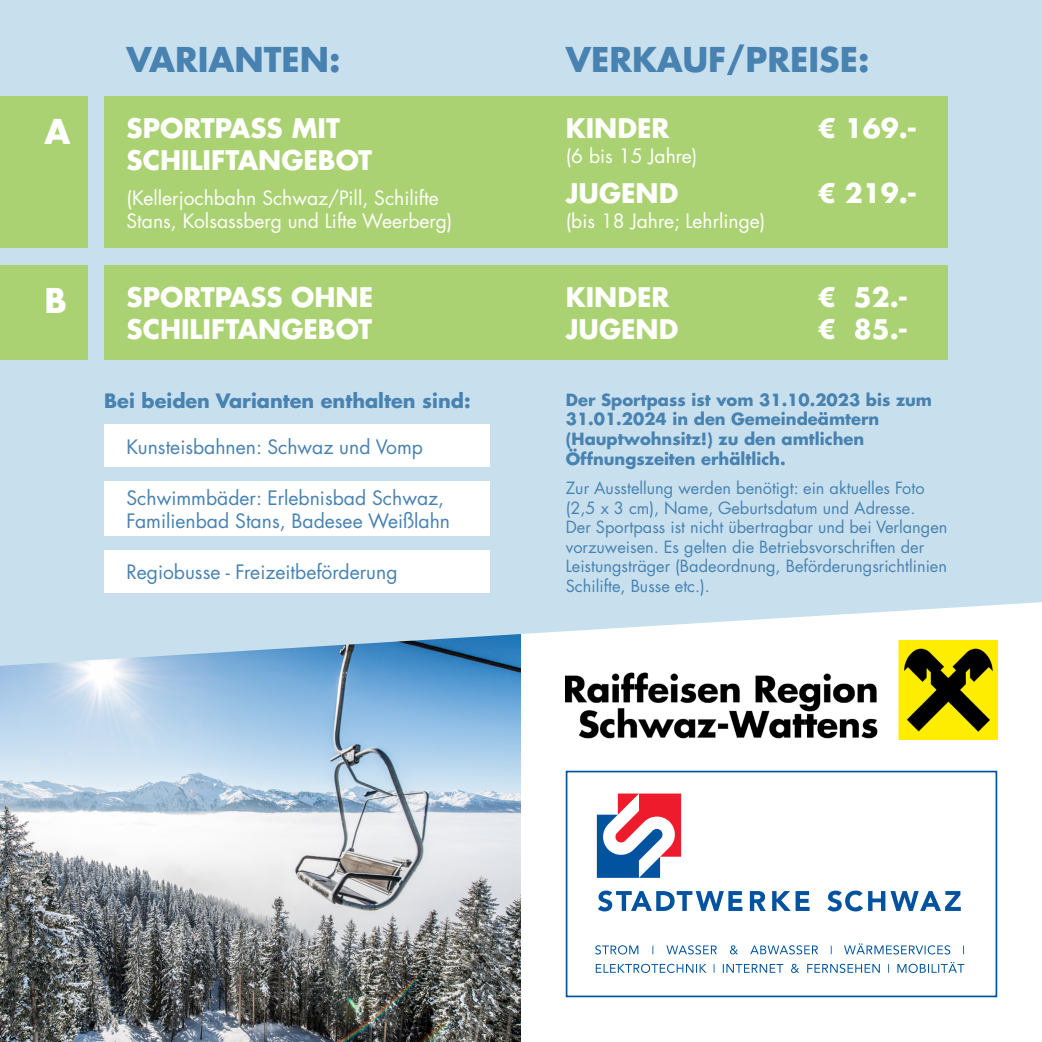
<style>
.page{position:relative;width:1042px;height:1042px;background:#fff}
.page>*{position:absolute;margin:0;border:0;box-sizing:border-box;transform-origin:0 0}
.t1{font:700 33.25px "Futura LT Pro";color:#4882b1}
.t2{font:700 33.25px "Futura LT Pro";color:#fff}
.t3{font:700 26.25px/31.5px "Futura LT Pro";color:#fff}
.t4{font:19.25px/23.1px "Futura LT Pro";color:#4882b1}
.t5{font:19.25px/23.1px "Futura LT Pro";color:#fff}
.t6{font:700 19.25px "Futura LT Pro";color:#4882b1}
.t7{font:16.45px/19.6px "Futura LT Pro";color:#4882b1}
.t8{font:700 16.45px/19.6px "Futura LT Pro";color:#4882b1}
</style>
<div class="page">
<img style="left:0;top:666px;width:521px;height:376px">
<div style="left:0;top:0;width:1042px;height:666px;background:#c8e0ed"></div>
<img style="left:566px;top:640px;width:431px;height:99px">
<div style="left:566px;top:771px;width:431px;height:226px;border:2px solid #0153a0"></div>
<svg style="left:597px;top:793px;width:84px;height:85px"></svg>
<svg style="left:598px;top:890px;width:144px;height:21px"></svg>
<svg style="left:750px;top:891px;width:16px;height:20px"></svg>
<svg style="left:772px;top:891px;width:37px;height:20px"></svg>
<svg style="left:827px;top:890px;width:134px;height:21px"></svg>
<svg style="left:596px;top:962px;width:368px;height:11px"></svg>
<svg style="left:595px;top:943px;width:369px;height:11px"></svg>
<div style="left:104px;top:96px;width:844px;height:152px;background:#aad272"></div>
<div style="left:104px;top:265px;width:844px;height:94px;background:#aad272"></div>
<div style="left:0;top:96px;width:87px;height:152px;background:#aad272"></div>
<div style="left:0;top:265px;width:87px;height:94px;background:#aad272"></div>
<div style="left:104px;top:424px;width:385px;height:43px;background:#fff"></div>
<div style="left:104px;top:550px;width:385px;height:42px;background:#fff"></div>
<div style="left:104px;top:481px;width:385px;height:55px;background:#fff"></div>
<h1 class="t2" style="left:45px;top:106px;width:27px">A</h1>
<h1 class="t1" style="left:126px;top:34px;width:215px">VARIANTEN:</h1>
<h1 class="t1" style="left:566px;top:34px;width:305px">VERKAUF/PREISE:</h1>
<h2 class="t3" style="left:126px;top:112px;width:247px">SPORTPASS MIT<br>SCHILIFTANGEBOT</h2>
<h2 class="t3" style="left:566px;top:112px;width:105px">KINDER</h2>
<h2 class="t3" style="left:818px;top:112px;width:101px">€ 169.-</h2>
<p class="t5" style="left:566px;top:144px;width:133px">(6 bis 15 Jahre)</p>
<h2 class="t3" style="left:566px;top:177px;width:114px">JUGEND</h2>
<h2 class="t3" style="left:818px;top:177px;width:101px">€ 219.-</h2>
<p class="t5" style="left:566px;top:209px;width:201px">(bis 18 Jahre; Lehrlinge)</p>
<p class="t5" style="left:126px;top:186px;width:327px">(Kellerjochbahn Schwaz/Pill, Schilifte<br>Stans, Kolsassberg und Lifte Weerberg)</p>
<h1 class="t2" style="left:45px;top:275px;width:24px">B</h1>
<h2 class="t3" style="left:566px;top:281px;width:105px">KINDER</h2>
<h2 class="t3" style="left:818px;top:281px;width:92px">€ 52.-</h2>
<h2 class="t3" style="left:566px;top:312px;width:114px">JUGEND</h2>
<h2 class="t3" style="left:818px;top:312px;width:92px">€ 85.-</h2>
<h2 class="t3" style="left:126px;top:281px;width:248px">SPORTPASS OHNE<br>SCHILIFTANGEBOT</h2>
<p class="t6" style="left:104px;top:386px;width:368px">Bei beiden Varianten enthalten sind:</p>
<p class="t4" style="left:126px;top:435px;width:298px">Kunsteisbahnen: Schwaz und Vomp</p>
<p class="t4" style="left:126px;top:486px;width:325px">Schwimmbäder: Erlebnisbad Schwaz,<br>Familienbad Stans, Badesee Weißlahn</p>
<p class="t4" style="left:126px;top:560px;width:273px">Regiobusse - Freizeitbeförderung</p>
<p class="t8" style="left:566px;top:389px;width:368px">Der Sportpass ist vom 31.10.2023 bis zum 31.01.2024 in den Gemeindeämtern (Hauptwohnsitz!) zu den amtlichen Öffnungszeiten erhältlich.</p>
<p class="t7" style="left:566px;top:478px;width:383px">Zur Ausstellung werden benötigt: ein aktuelles Foto (2,5 x 3 cm), Name, Geburtsdatum und Adresse.<br>Der Sportpass ist nicht übertragbar und bei Verlangen vorzuweisen. Es gelten die Betriebsvorschriften der Leistungsträger (Badeordnung, Beförderungsrichtlinien Schilifte, Busse etc.).</p>
</div>
